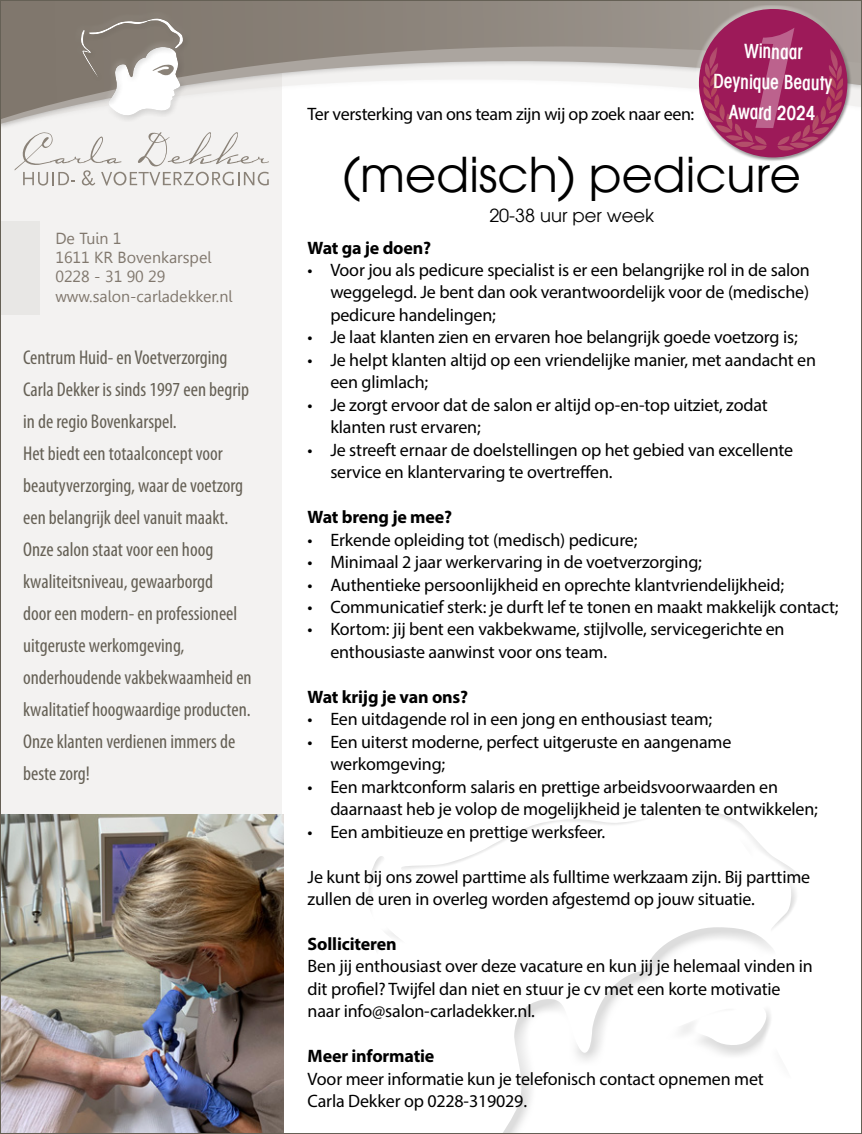
<style>
.page{position:relative;width:862px;height:1134px;background:#fff}
.page>*{position:absolute;margin:0;border:0;box-sizing:border-box;transform-origin:0 0}
.t1{font:48px "Avant Garde LT";color:#000}
.t2{font:condensed 20px/32px "Myriad Pro";color:#656055}
.t3{font:600 condensed 19.8px/30.6px "Avant Garde LT";color:#fff;text-align:center;scale:.88 1}
.t4{font:18px/22.4px "Myriad Pro";letter-spacing:-.01em;color:#000}
.t5{font:700 18px "Myriad Pro";letter-spacing:-.01em;color:#000}
.t6{font:18px "Avant Garde LT";color:#000}
.t7{font:16px/19.2px "Leelawadee";color:#80776d}
</style>
<div class="page">
<div style="left:0;top:0;width:282px;height:850px;background:#f3f2f1"></div>
<div style="left:0;top:221px;width:40px;height:93px;background:#e8e7e5"></div>
<img style="left:2px;top:814px;width:281px;height:318px">
<div style="left:0;top:0;width:862px;height:130px;background:#000;opacity:.25"></div>
<svg style="left:2px;top:119px;width:858px;height:5px"></svg>
<svg style="left:2px;top:2px;width:858px;height:117px"></svg>
<div style="left:81px;top:20px;width:109px;height:102px;background:#fff;opacity:.75"></div>
<div style="left:74px;top:11px;width:112px;height:97px;background:#000;opacity:.75"></div>
<svg style="left:15px;top:132px;width:254px;height:54px"></svg>
<svg style="left:694px;top:4px;width:158px;height:157px;background:#af587e"></svg>
<p class="t7" style="left:55px;top:229px;width:179px">De Tuin 1<br>1611 KR Bovenkarspel<br>0228 - 31 90 29 www.salon-carladekker.nl</p>
<p class="t2" style="left:23px;top:341px;width:230px">Centrum Huid- en Voetverzorging<br>Carla Dekker is sinds 1997 een begrip in de regio Bovenkarspel.<br>Het biedt een totaalconcept voor beautyverzorging, waar de voetzorg een belangrijk deel vanuit maakt.<br>Onze salon staat voor een hoog kwaliteitsniveau, gewaarborgd<br>door een modern- en professioneel uitgeruste werkomgeving, onderhoudende vakbekwaamheid en kwalitatief hoogwaardige producten.<br>Onze klanten verdienen immers de beste zorg!</p>
<p class="t3" style="left:714px;top:35px;width:137px;rotate:1deg">Winnaar<br>Deynique Beauty<br>Award 2024</p>
<p class="t4" style="left:308px;top:103px;width:388px">Ter versterking van ons team zijn wij op zoek naar een:</p>
<h1 class="t1" style="left:342px;top:146px;width:460px">(medisch) pedicure</h1>
<p class="t6" style="left:489px;top:204px;width:166px">20-38 uur per week</p>
<p class="t5" style="left:308px;top:236px;width:125px">Wat ga je doen?</p>
<p class="t4" style="left:330px;top:258px;width:481px;text-align:justify;text-indent:-23px">• Voor jou als pedicure specialist is er een belangrijke rol in de salon weggelegd. Je bent dan ook verantwoordelijk voor de (medische) pedicure handelingen;</p>
<p class="t4" style="left:308px;top:326px;width:491px">• Je laat klanten zien en ervaren hoe belangrijk goede voetzorg is;</p>
<p class="t4" style="left:330px;top:348px;width:487px;text-indent:-23px">• Je helpt klanten altijd op een vriendelijke manier, met aandacht en een glimlach;</p>
<p class="t4" style="left:330px;top:393px;width:439px;text-indent:-23px">• Je zorgt ervoor dat de salon er altijd op-en-top uitziet, zodat klanten rust ervaren;</p>
<p class="t4" style="left:330px;top:438px;width:464px;text-indent:-23px">• Je streeft ernaar de doelstellingen op het gebied van excellente service en klantervaring te overtreffen.</p>
<p class="t5" style="left:308px;top:505px;width:146px">Wat breng je mee?</p>
<p class="t4" style="left:308px;top:528px;width:331px">• Erkende opleiding tot (medisch) pedicure;</p>
<p class="t4" style="left:308px;top:550px;width:396px">• Minimaal 2 jaar werkervaring in de voetverzorging;</p>
<p class="t4" style="left:308px;top:573px;width:478px">• Authentieke persoonlijkheid en oprechte klantvriendelijkheid;</p>
<p class="t4" style="left:308px;top:595px;width:532px">• Communicatief sterk: je durft lef te tonen en maakt makkelijk contact;</p>
<p class="t4" style="left:330px;top:618px;width:456px;text-indent:-23px">• Kortom: jij bent een vakbekwame, stijlvolle, servicegerichte en enthousiaste aanwinst voor ons team.</p>
<p class="t5" style="left:308px;top:685px;width:162px">Wat krijg je van ons?</p>
<p class="t4" style="left:308px;top:708px;width:406px">• Een uitdagende rol in een jong en enthousiast team;</p>
<p class="t4" style="left:330px;top:730px;width:402px;text-indent:-23px">• Een uiterst moderne, perfect uitgeruste en aangename werkomgeving;</p>
<p class="t4" style="left:330px;top:775px;width:489px;text-indent:-23px">• Een marktconform salaris en prettige arbeidsvoorwaarden en daarnaast heb je volop de mogelijkheid je talenten te ontwikkelen;</p>
<p class="t4" style="left:308px;top:820px;width:299px">• Een ambitieuze en prettige werksfeer.</p>
<p class="t4" style="left:308px;top:865px;width:504px">Je kunt bij ons zowel parttime als fulltime werkzaam zijn. Bij parttime zullen de uren in overleg worden afgestemd op jouw situatie.</p>
<p class="t5" style="left:308px;top:932px;width:90px">Solliciteren</p>
<p class="t4" style="left:308px;top:955px;width:507px">Ben jij enthousiast over deze vacature en kun jij je helemaal vinden in dit profiel? Twijfel dan niet en stuur je cv met een korte motivatie naar info@salon-carladekker.nl.</p>
<p class="t5" style="left:308px;top:1044px;width:128px">Meer informatie</p>
<p class="t4" style="left:308px;top:1067px;width:458px">Voor meer informatie kun je telefonisch contact opnemen met<br>Carla Dekker op 0228-319029.</p>
</div>
